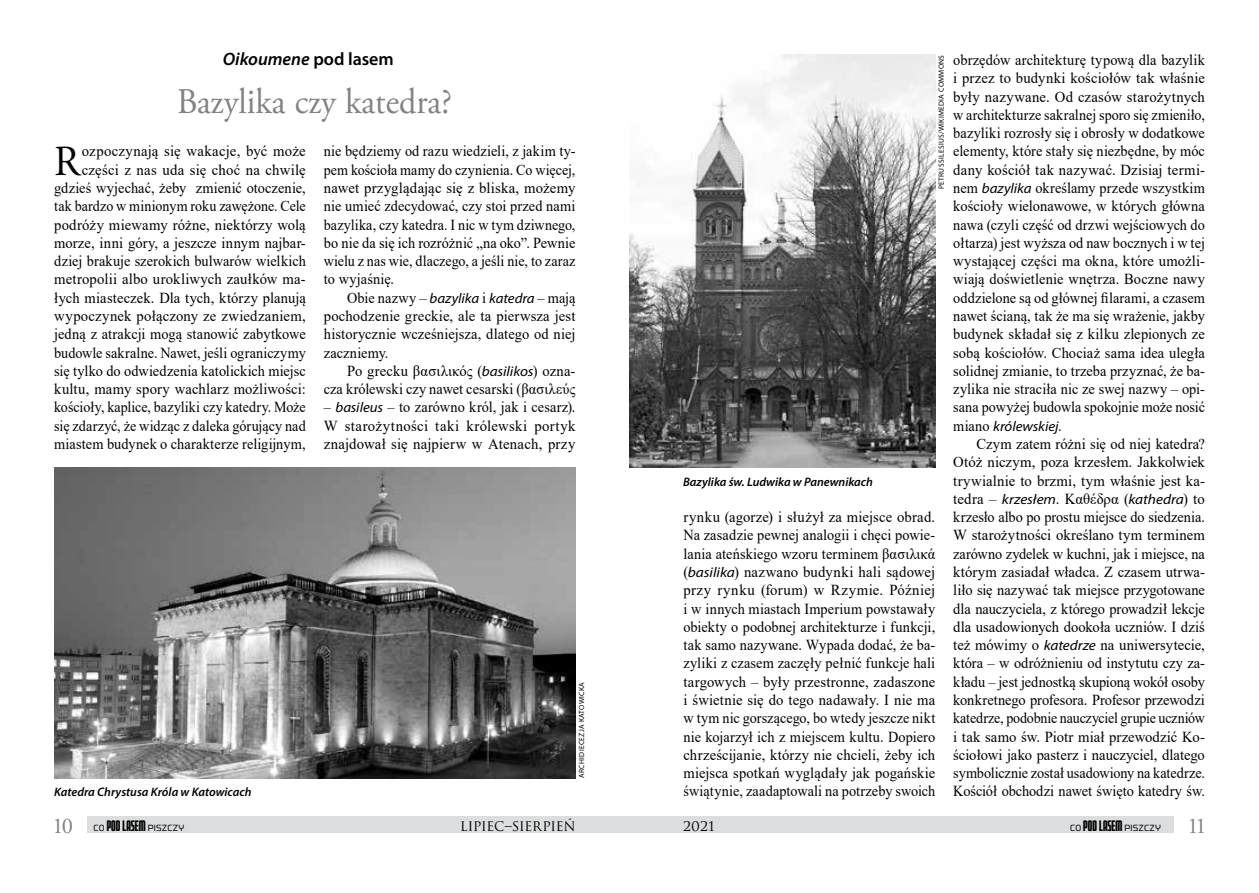
<style>
.page{position:relative;width:1259px;height:893px;background:#fff}
.page>*{position:absolute;margin:0;border:0;box-sizing:border-box;transform-origin:0 0}
.t1{font:42.75px "Adobe Garamond Pro";color:#000;scale:.94 1}
.t2{font:36px "Adobe Garamond Pro";letter-spacing:-.015em;color:#808284;scale:.94 1}
.t3{font:22.5px "Adobe Garamond Pro";color:#808284}
.t4{font:italic 600 18px "Myriad Pro";color:#000}
.t5{font:15.3px/18.3px "Times New Roman";letter-spacing:.005em;color:#000;text-align:justify;scale:.94 1}
.t6{font:15.3px/18.3px "Times New Roman";letter-spacing:.005em;color:#000;text-align:justify;scale:.95 1}
.t7{font:15.3px/18.3px "Times New Roman";letter-spacing:.005em;color:#000;text-align:right;scale:.96 1}
.t8{font:15.3px/18.3px "Times New Roman";letter-spacing:.005em;color:#000;text-align:right}
.t9{font:15.3px "Trajan Pro";letter-spacing:-.02em;color:#000;scale:.94 1}
.t10{font:italic 14.1px "Myriad Pro";letter-spacing:-.005em;color:#000;scale:1.05 1}
.t11{font:italic 600 12.3px "Myriad Pro";color:#000}
.t12{font:9px "Morgan Big";letter-spacing:.03em;color:#000;scale:.94 1}
.t13{font:7.5px "Myriad Pro";letter-spacing:.04em;color:#000}
.s1{font-style:normal}
.s2{font-family:"Myriad Pro";font-style:italic;font-size:14.1px}
.s3{font-family:"Times New Roman";font-style:normal;font-size:15.3px}
.s4{font-family:"Morgan Tower Four";font-size:15.3px}
</style>
<div class="page">
<div style="left:87px;top:817px;width:544px;height:16px;background:#dcddde"></div>
<div style="left:629px;top:817px;width:545px;height:16px;background:#dcddde"></div>
<img style="left:54px;top:467px;width:521px;height:311px">
<img style="left:629px;top:55px;width:306px;height:412px">
<p class="t4" style="left:223px;top:48px;width:172px">Oikoumene <span class="s1">pod lasem</span></p>
<h2 class="t2" style="left:177px;top:80px;width:294px">Bazylika czy katedra?</h2>
<p class="t5" style="left:953px;top:50px;width:269px">obrzędów architekturę typową dla bazylik i przez to budynki kościołów tak właśnie były nazywane. Od czasów starożytnych w architekturze sakralnej sporo się zmieniło, bazyliki rozrosły się i obrosły w dodatkowe elementy, które stały się niezbędne, by móc dany kościół tak nazywać. Dzisiaj termi&shy;nem <span class="s2">bazylika</span> określamy przede wszystkim kościoły wielonawowe, w których główna nawa (czyli część od drzwi wejściowych do ołtarza) jest wyższa od naw bocznych i w tej wystającej części ma okna, które umożli&shy;wiają doświetlenie wnętrza. Boczne nawy oddzielone są od głównej filarami, a czasem nawet ścianą, tak że ma się wrażenie, jakby budynek składał się z kilku zlepionych ze sobą kościołów. Chociaż sama idea uległa solidnej zmianie, to trzeba przyznać, że ba&shy;zylika nie straciła nic ze swej nazwy – opi&shy;sana powyżej budowla spokojnie może nosić</p>
<p class="t10" style="left:953px;top:417px;width:105px"><span class="s3">miano</span> królewskiej<span class="s3">.</span></p>
<p class="t6" style="left:953px;top:434px;width:266px;text-indent:23px">Czym zatem różni się od niej katedra?<br>Otóż niczym, poza krzesłem. Jakkolwiek trywialnie to brzmi, tym właśnie jest ka&shy;tedra – <span class="s2">krzesłem</span>. Καθέδρα (<span class="s2">kathedra</span>) to krzesło albo po prostu miejsce do siedzenia.<br>W starożytności określano tym terminem zarówno zydelek w kuchni, jak i miejsce, na którym zasiadał władca. Z czasem utrwa&shy;liło się nazywać tak miejsce przygotowane dla nauczyciela, z którego prowadził lekcje dla usadowionych dookoła uczniów. I dziś też mówimy o <span class="s2">katedrze</span> na uniwersytecie, która – w odróżnieniu od instytutu czy za&shy;kładu – jest jednostką skupioną wokół osoby konkretnego profesora. Profesor przewodzi katedrze, podobnie nauczyciel grupie uczniów i tak samo św. Piotr miał przewodzić Ko&shy;ściołowi jako pasterz i nauczyciel, dlatego symbolicznie został usadowiony na katedrze.</p>
<p class="t13" style="left:936px;top:189px;width:136px;rotate:-90deg">PETRUSSILESIUS/WIKIMEDIA COMMONS</p>
<p class="t8" style="left:54px;top:142px;width:253px">ozpoczynają się wakacje, być może części z nas uda się choć na chwilę gdzieś wyjechać, żeby zmienić otoczenie, tak bardzo w minionym roku zawężone. Cele podróży miewamy różne, niektórzy wolą morze, inni góry, a jeszcze innym najbar&shy;dziej brakuje szerokich bulwarów wielkich metropolii albo urokliwych zaułków ma&shy;łych miasteczek. Dla tych, którzy planują wypoczynek połączony ze zwiedzaniem, jedną z atrakcji mogą stanowić zabytkowe budowle sakralne. Nawet, jeśli ograniczymy się tylko do odwiedzenia katolickich miejsc kultu, mamy spory wachlarz możliwości: kościoły, kaplice, bazyliki czy katedry. Może się zdarzyć, że widząc z daleka górujący nad miastem budynek o charakterze religijnym,</p>
<p class="t5" style="left:324px;top:142px;width:269px">nie będziemy od razu wiedzieli, z jakim ty&shy;pem kościoła mamy do czynienia. Co więcej, nawet przyglądając się z bliska, możemy nie umieć zdecydować, czy stoi przed nami bazylika, czy katedra. I nic w tym dziwnego, bo nie da się ich rozróżnić „na oko”. Pewnie wielu z nas wie, dlaczego, a jeśli nie, to zaraz to wyjaśnię.</p>
<h1 class="t1" style="left:54px;top:136px;width:29px">R</h1>
<p class="t5" style="left:324px;top:288px;width:269px;text-indent:23px">Obie nazwy – <span class="s2">bazylika</span> i <span class="s2">katedra</span> – mają pochodzenie greckie, ale ta pierwsza jest historycznie wcześniejsza, dlatego od niej zaczniemy.</p>
<p class="t7" style="left:324px;top:361px;width:264px">Po grecku βασιλικός (<span class="s2">basilikos</span>) ozna-<br>cza królewski czy nawet cesarski (βασιλεύς</p>
<p class="t5" style="left:324px;top:398px;width:269px">– <span class="s2">basileus</span> – to zarówno król, jak i cesarz).<br>W starożytności taki królewski portyk znajdował się najpierw w Atenach, przy</p>
<p class="t11" style="left:683px;top:474px;width:191px">Bazylika św. Ludwika w Panewnikach</p>
<p class="t7" style="left:683px;top:507px;width:264px;text-align:justify">rynku (agorze) i służył za miejsce obrad.<br>Na zasadzie pewnej analogii i chęci powie&shy;lania ateńskiego wzoru terminem βασιλικά (<span class="s2">basilika</span>) nazwano budynki hali sądowej przy rynku (forum) w Rzymie. Później i w innych miastach Imperium powstawały obiekty o podobnej architekturze i funkcji, tak samo nazywane. Wypada dodać, że ba&shy;zyliki z czasem zaczęły pełnić funkcje hali targowych – były przestronne, zadaszone i świetnie się do tego nadawały. I nie ma w tym nic gorszącego, bo wtedy jeszcze nikt nie kojarzył ich z miejscem kultu. Dopiero chrześcijanie, którzy nie chcieli, żeby ich miejsca spotkań wyglądały jak pogańskie świątynie, zaadaptowali na potrzeby swoich</p>
<p class="t13" style="left:577px;top:778px;width:97px;rotate:-90deg">ARCHIDIECEZJA KATOWICKA</p>
<p class="t11" style="left:54px;top:784px;width:199px">Katedra Chrystusa Króla w Katowicach</p>
<p class="t5" style="left:953px;top:782px;width:269px">Kościół obchodzi nawet święto katedry św.</p>
<h3 class="t3" style="left:54px;top:812px;width:21px">10</h3>
<p class="t12" style="left:94px;top:821px;width:98px">CO <span class="s4">POD LASEM</span> PISZCZY</p>
<p class="t9" style="left:460px;top:815px;width:124px">LIPIEC–SIERPIEŃ</p>
<p class="t9" style="left:683px;top:815px;width:35px">2021</p>
<p class="t12" style="left:1070px;top:821px;width:98px">CO <span class="s4">POD LASEM</span> PISZCZY</p>
<h3 class="t3" style="left:1189px;top:812px;width:17px">11</h3>
</div>
